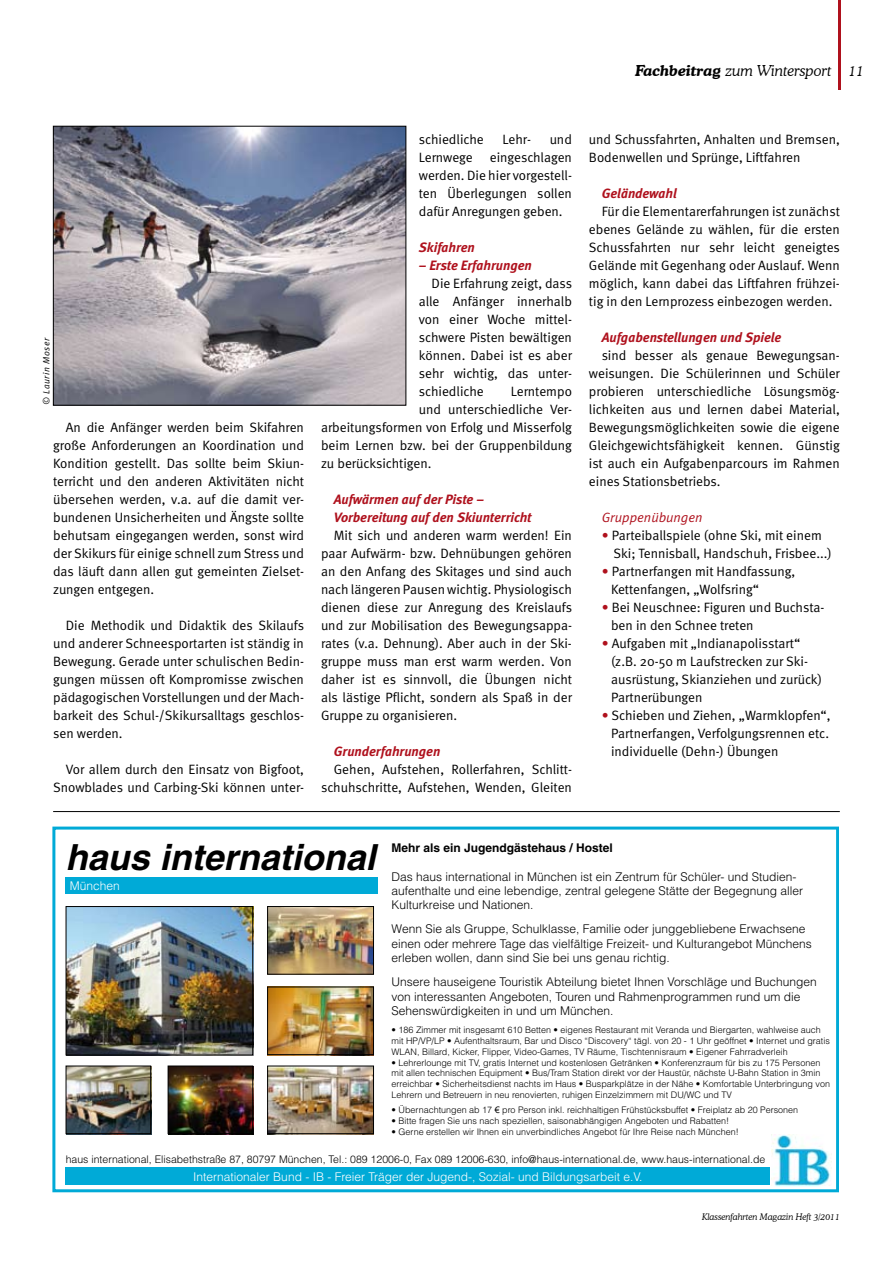
<style>
.page{position:relative;width:893px;height:1263px;background:#fff}
.page>*{position:absolute;margin:0;border:0;box-sizing:border-box;transform-origin:0 0}
.t1{font:italic 700 36px "Helvetica";color:#000}
.t2{font:italic 300 15px "Cooper BT";color:#000}
.t3{font:13.5px/18px "Meta Normal";color:#000;text-align:justify}
.t4{font:italic 13.5px/18px "Meta Bold LF";color:#af111d}
.t5{font:italic 700 13.5px "Meta";color:#af111d}
.t6{font:italic 13.5px "Meta Normal";color:#af111d}
.t7{font:300 12px/14.4px "Helvetica";color:#000}
.t8{font:300 12px "Helvetica";color:#fff}
.t9{font:700 12px "Helvetica";color:#000}
.t10{font:300 10.5px "Helvetica";color:#000}
.t11{font:300 9px/10.8px "Helvetica";color:#000}
.t12{font:italic 300 9px "Cooper BT";color:#000}
.t13{font:italic 9px "Meta Normal";letter-spacing:.065em;color:#000}
.s1{font-weight:700}
.s2{color:#af111d}
.s3{font-family:"Arial";font-weight:400}
</style>
<div class="page">
<hr style="left:839px;top:0;width:2px;height:89px;background:#af111d">
<div style="left:52px;top:826px;width:787px;height:366px;border:3px solid #00aad7"></div>
<img style="left:771px;top:1134px;width:61px;height:52px">
<div style="left:65px;top:1168px;width:705px;height:17px;background:#00aad7"></div>
<div style="left:66px;top:877px;width:312px;height:16px;background:#00aad7"></div>
<img style="left:68px;top:908px;width:183px;height:145px">
<div style="left:66px;top:906px;width:187px;height:149px;border:1px solid #000"></div>
<img style="left:269px;top:908px;width:103px;height:64px">
<div style="left:267px;top:906px;width:107px;height:68px;border:1px solid #000"></div>
<img style="left:269px;top:1068px;width:103px;height:64px">
<div style="left:267px;top:1066px;width:107px;height:68px;border:1px solid #000"></div>
<img style="left:170px;top:1068px;width:81px;height:64px">
<div style="left:168px;top:1066px;width:85px;height:68px;border:1px solid #000"></div>
<img style="left:68px;top:1068px;width:81px;height:64px">
<div style="left:66px;top:1066px;width:85px;height:68px;border:1px solid #000"></div>
<img style="left:269px;top:989px;width:103px;height:64px">
<div style="left:267px;top:987px;width:107px;height:68px;border:1px solid #000"></div>
<img style="left:55px;top:128px;width:349px;height:275px">
<div style="left:53px;top:126px;width:353px;height:279px;border:1px solid #000"></div>
<hr style="left:53px;top:811px;width:787px;height:1px;background:#000">
<p class="t2" style="left:635px;top:62px;width:197px"><span class="s1">Fachbeitrag</span> zum Wintersport</p>
<p class="t2" style="left:848px;top:62px;width:17px">11</p>
<p class="t13" style="left:41px;top:405px;width:69px;rotate:-90deg">© Laurin Moser</p>
<p class="t3" style="left:53px;top:418px;width:252px;text-indent:13px">An die Anfänger werden beim Skifahren große Anforderungen an Koordination und Kondition gestellt. Das sollte beim Skiun&shy;terricht und den anderen Aktivitäten nicht übersehen werden, v.a. auf die damit ver&shy;bundenen Unsicherheiten und Ängste sollte behutsam eingegangen werden, sonst wird der Skikurs für einige schnell zum Stress und das läuft dann allen gut gemeinten Zielset&shy;zungen entgegen.</p>
<p class="t3" style="left:53px;top:616px;width:252px;text-indent:13px">Die Methodik und Didaktik des Skilaufs und anderer Schneesportarten ist ständig in Bewegung. Gerade unter schulischen Bedin&shy;gungen müssen oft Kompromisse zwischen pädagogischen Vorstellungen und der Mach&shy;barkeit des Schul-/Skikursalltags geschlos&shy;sen werden.</p>
<p class="t3" style="left:53px;top:760px;width:252px;text-align:right">Vor allem durch den Einsatz von Bigfoot,<br>Snowblades und Carbing-Ski können unter-</p>
<p class="t3" style="left:419px;top:130px;width:66px">schiedliche</p>
<p class="t3" style="left:503px;top:130px;width:30px">Lehr-</p>
<p class="t3" style="left:550px;top:130px;width:24px">und</p>
<p class="t3" style="left:419px;top:148px;width:55px">Lernwege</p>
<p class="t3" style="left:419px;top:148px;width:155px;text-indent:71px">eingeschlagen werden. Die hier vorgestell&shy;ten Überlegungen sollen dafür Anregungen geben.</p>
<p class="t5" style="left:419px;top:239px;width:58px">Skifahren</p>
<p class="t5" style="left:419px;top:257px;width:115px">– Erste Erfahrungen</p>
<p class="t3" style="left:419px;top:274px;width:155px;text-indent:13px">Die Erfahrung zeigt, dass alle Anfänger innerhalb von einer Woche mittel&shy;schwere Pisten bewältigen können. Dabei ist es aber sehr wichtig, das unter&shy;schiedliche</p>
<p class="t3" style="left:511px;top:382px;width:63px">Lerntempo</p>
<p class="t3" style="left:419px;top:400px;width:155px">und unterschiedliche Ver-</p>
<p class="t3" style="left:321px;top:418px;width:252px">arbeitungsformen von Erfolg und Misserfolg</p>
<p class="t3" style="left:321px;top:436px;width:252px">beim Lernen bzw. bei der Gruppenbildung</p>
<p class="t3" style="left:321px;top:454px;width:112px">zu berücksichtigen.</p>
<p class="t4" style="left:334px;top:490px;width:199px">Aufwärmen auf der Piste –<br>Vorbereitung auf den Skiunterricht</p>
<p class="t3" style="left:321px;top:526px;width:253px;text-indent:13px">Mit sich und anderen warm werden! Ein paar Aufwärm- bzw. Dehnübungen gehören an den Anfang des Skitages und sind auch nach längeren Pausen wichtig. Physiologisch dienen diese zur Anregung des Kreislaufs und zur Mobilisation des Bewegungsappa&shy;rates (v.a. Dehnung). Aber auch in der Ski&shy;gruppe muss man erst warm werden. Von daher ist es sinnvoll, die Übungen nicht als lästige Pflicht, sondern als Spaß in der Gruppe zu organisieren.</p>
<p class="t4" style="left:334px;top:742px;width:108px">Grunderfahrungen</p>
<p class="t3" style="left:321px;top:760px;width:252px;text-align:right">Gehen, Aufstehen, Rollerfahren, Schlitt&shy;schuhschritte, Aufstehen, Wenden, Gleiten</p>
<p class="t3" style="left:589px;top:130px;width:252px">und Schussfahrten, Anhalten und Bremsen,<br>Bodenwellen und Sprünge, Liftfahren</p>
<p class="t5" style="left:602px;top:185px;width:77px">Geländewahl</p>
<p class="t3" style="left:589px;top:202px;width:252px;text-indent:13px">Für die Elementarerfahrungen ist zunächst ebenes Gelände zu wählen, für die ersten Schussfahrten nur sehr leicht geneigtes Gelände mit Gegenhang oder Auslauf. Wenn möglich, kann dabei das Liftfahren frühzei&shy;tig in den Lernprozess einbezogen werden.</p>
<p class="t4" style="left:602px;top:328px;width:181px">Aufgabenstellungen und Spiele</p>
<p class="t3" style="left:589px;top:346px;width:252px;text-indent:13px">sind besser als genaue Bewegungsan&shy;weisungen. Die Schülerinnen und Schüler probieren unterschiedliche Lösungsmög&shy;lichkeiten aus und lernen dabei Material, Bewegungsmöglichkeiten sowie die eigene Gleichgewichtsfähigkeit kennen. Günstig ist auch ein Aufgabenparcours im Rahmen eines Stationsbetriebs.</p>
<p class="t6" style="left:602px;top:509px;width:102px">Gruppenübungen</p>
<p class="t3" style="left:613px;top:526px;width:220px;text-indent:-12px"><span class="s2">•</span> Parteiballspiele (ohne Ski, mit einem<br>Ski; Tennisball, Handschuh, Frisbee...)</p>
<p class="t3" style="left:611px;top:562px;width:186px;text-indent:-9px"><span class="s2">•</span> Partnerfangen mit Handfassung,<br>Kettenfangen, „Wolfsring“</p>
<p class="t3" style="left:611px;top:598px;width:215px;text-indent:-9px"><span class="s2">•</span> Bei Neuschnee: Figuren und Buchsta&shy;ben in den Schnee treten</p>
<p class="t3" style="left:611px;top:634px;width:212px;text-align:left;text-indent:-9px"><span class="s2">•</span> Aufgaben mit „Indianapolisstart“ (z.B. 20-50 m Laufstrecken zur Ski&shy;ausrüstung, Skianziehen und zurück)<br>Partnerübungen</p>
<p class="t3" style="left:611px;top:706px;width:221px;text-indent:-9px"><span class="s2">•</span> Schieben und Ziehen, „Warmklopfen“, Partnerfangen, Verfolgungsrennen etc. individuelle (Dehn-) Übungen</p>
<p class="t9" style="left:392px;top:840px;width:223px">Mehr als ein Jugendgästehaus / Hostel</p>
<p class="t7" style="left:392px;top:869px;width:413px">Das haus international in München ist ein Zentrum für Schüler- und Studien&shy;aufenthalte und eine lebendige, zentral gelegene Stätte der Begegnung aller<br>Kulturkreise und Nationen.</p>
<p class="t7" style="left:392px;top:922px;width:422px">Wenn Sie als Gruppe, Schulklasse, Familie oder junggebliebene Erwachsene einen oder mehrere Tage das vielfältige Freizeit- und Kulturangebot Münchens erleben wollen, dann sind Sie bei uns genau richtig.</p>
<p class="t7" style="left:392px;top:974px;width:427px">Unsere hauseigene Touristik Abteilung bietet Ihnen Vorschläge und Buchungen von interessanten Angeboten, Touren und Rahmenprogrammen rund um die<br>Sehenswürdigkeiten in und um München.</p>
<p class="t11" style="left:392px;top:1024px;width:440px">• 186 Zimmer mit insgesamt 610 Betten • eigenes Restaurant mit Veranda und Biergarten, wahlweise auch mit HP/VP/LP • Aufenthaltsraum, Bar und Disco “Discovery“ tägl. von 20 - 1 Uhr geöffnet • Internet und gratis<br>WLAN, Billard, Kicker, Flipper, Video-Games, TV Räume, Tischtennisraum • Eigener Fahrradverleih</p>
<p class="t11" style="left:392px;top:1057px;width:440px">• Lehrerlounge mit TV, gratis Internet und kostenlosen Getränken • Konferenzraum für bis zu 175 Personen mit allen technischen Equipment • Bus/Tram Station direkt vor der Haustür, nächste U-Bahn Station in 3min erreichbar • Sicherheitsdienst nachts im Haus • Busparkplätze in der Nähe • Komfortable Unterbringung von Lehrern und Betreuern in neu renovierten, ruhigen Einzelzimmern mit DU/WC und TV</p>
<p class="t11" style="left:392px;top:1104px;width:408px">• Übernachtungen ab 17 <span class="s3">€</span> pro Person inkl. reichhaltigen Frühstücksbuffet • Freiplatz ab 20 Personen</p>
<p class="t11" style="left:392px;top:1115px;width:339px">• Bitte fragen Sie uns nach speziellen, saisonabhängigen Angeboten und Rabatten!</p>
<p class="t11" style="left:392px;top:1126px;width:349px">• Gerne erstellen wir Ihnen ein unverbindliches Angebot für Ihre Reise nach München!</p>
<p class="t10" style="left:66px;top:1152px;width:701px">haus international, Elisabethstraße 87, 80797 München, Tel.: 089 12006-0, Fax 089 12006-630, info@haus-international.de, www.haus-international.de</p>
<h1 class="t1" style="left:65px;top:835px;width:312px">haus international</h1>
<p class="t8" style="left:70px;top:878px;width:52px">München</p>
<p class="t8" style="left:193px;top:1169px;width:451px">Internationaler Bund - IB - Freier Träger der Jugend-, Sozial- und Bildungsarbeit e.V.</p>
<p class="t12" style="left:702px;top:1211px;width:139px">Klassenfahrten Magazin Heft 3/2011</p>
</div>
